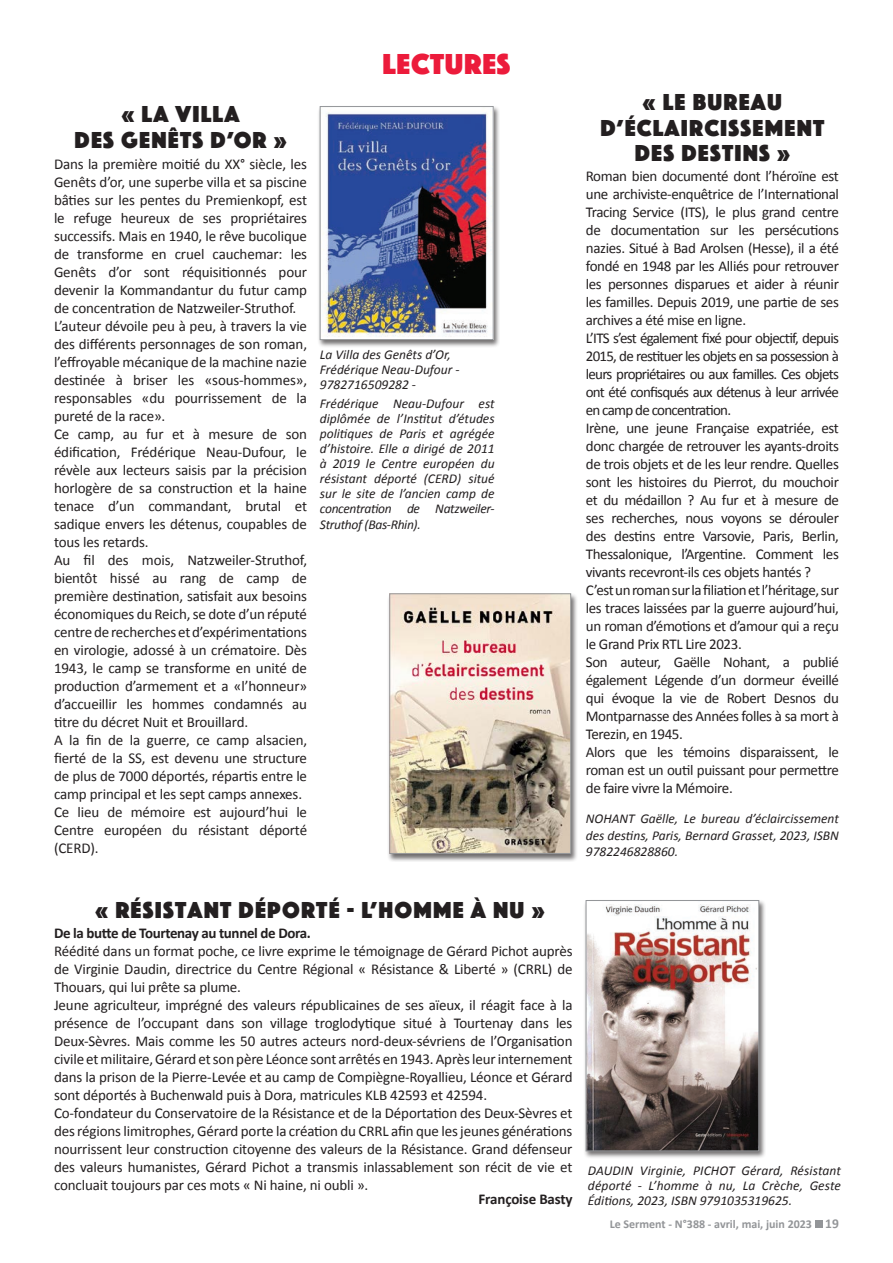
<style>
.page{position:relative;width:893px;height:1263px;background:#fff}
.page>*{position:absolute;margin:0;border:0;box-sizing:border-box;transform-origin:0 0}
.t1{font:30px "Phosphate Solid";letter-spacing:.025em;color:#ec1b3b}
.t2{font:24px/25.5px "Phosphate Solid";letter-spacing:.05em;color:#231f20;text-align:center}
.t3{font:15px/18px "Calibri";letter-spacing:-.02em;color:#231f20;text-align:justify}
.t4{font:700 15px "Calibri";letter-spacing:-.025em;color:#231f20}
.t5{font:italic 13.5px/15.1px "Calibri";color:#231f20;text-align:justify}
.t6{font:700 12px "Calibri";color:#939598}
.s1{font-size:13.5px}
</style>
<div class="page">
<div style="left:815px;top:1220px;width:8px;height:7px;background:#939598"></div>
<div style="left:318px;top:105px;width:182px;height:243px;background:#231f20;opacity:.65"></div>
<img style="left:322px;top:108px;width:169px;height:230px">
<div style="left:320px;top:106px;width:173px;height:234px;border:1px solid #939598"></div>
<div style="left:388px;top:593px;width:190px;height:269px;background:#231f20;opacity:.65"></div>
<img style="left:391px;top:595px;width:178px;height:257px">
<div style="left:389px;top:593px;width:182px;height:261px;border:1px solid #939598"></div>
<div style="left:583px;top:899px;width:183px;height:260px;background:#231f20;opacity:.65"></div>
<img style="left:588px;top:902px;width:169px;height:247px">
<div style="left:586px;top:900px;width:173px;height:251px;border:1px solid #939598"></div>
<p class="t2" style="left:75px;top:100px;width:213px">« LA VILLA<br>DES GENÊTS D’OR »</p>
<p class="t3" style="left:54px;top:155px;width:255px">Dans la première moitié du XX° siècle, les Genêts d’or, une superbe villa et sa piscine bâties sur les pentes du Premienkopf, est le refuge heureux de ses propriétaires successifs. Mais en 1940, le rêve bucolique de transforme en cruel cauchemar: les Genêts d’or sont réquisitionnés pour devenir la Kommandantur du futur camp de concentration de Natzweiler-Struthof.</p>
<p class="t3" style="left:54px;top:317px;width:255px">L’auteur dévoile peu à peu, à travers la vie des différents personnages de son roman, l’effroyable mécanique de la machine nazie destinée à briser les «sous-hommes», responsables «du pourrissement de la pureté de la race».</p>
<p class="t3" style="left:54px;top:425px;width:255px">Ce camp, au fur et à mesure de son édification, Frédérique Neau-Dufour, le révèle aux lecteurs saisis par la précision horlogère de sa construction et la haine tenace d’un commandant, brutal et sadique envers les détenus, coupables de tous les retards.</p>
<p class="t3" style="left:54px;top:551px;width:255px">Au fil des mois, Natzweiler-Struthof, bientôt hissé au rang de camp de première destination, satisfait aux besoins économiques du Reich, se dote d’un réputé centre de recherches et d’expérimentations en virologie, adossé à un crématoire. Dès 1943, le camp se transforme en unité de production d’armement et a «l’honneur» d’accueillir les hommes condamnés au titre du décret Nuit et Brouillard.</p>
<p class="t3" style="left:54px;top:731px;width:255px">A la fin de la guerre, ce camp alsacien, fierté de la SS, est devenu une structure de plus de 7000 déportés, répartis entre le camp principal et les sept camps annexes.</p>
<p class="t3" style="left:54px;top:803px;width:255px">Ce lieu de mémoire est aujourd’hui le Centre européen du résistant déporté (CERD).</p>
<p class="t1" style="left:382px;top:43px;width:129px">LECTURES</p>
<p class="t5" style="left:320px;top:346px;width:141px;text-align:left">La Villa des Genêts d’Or,<br>Frédérique Neau-Dufour -<br>9782716509282 -</p>
<p class="t5" style="left:320px;top:396px;width:176px">Frédérique Neau-Dufour est diplômée de l’Institut d’études politiques de Paris et agrégée d’histoire. Elle a dirigé de 2011 à 2019 le Centre européen du résistant déporté (CERD) situé sur le site de l’ancien camp de concentration de Natzweiler-Struthof (Bas-Rhin).</p>
<p class="t2" style="left:600px;top:88px;width:226px">« LE BUREAU<br>D’ÉCLAIRCISSEMENT<br>DES DESTINS »</p>
<p class="t3" style="left:586px;top:167px;width:255px">Roman bien documenté dont l’héroïne est une archiviste-enquêtrice de l’International Tracing Service (ITS), le plus grand centre de documentation sur les persécutions nazies. Situé à Bad Arolsen (Hesse), il a été fondé en 1948 par les Alliés pour retrouver les personnes disparues et aider à réunir les familles. Depuis 2019, une partie de ses archives a été mise en ligne.</p>
<p class="t3" style="left:586px;top:329px;width:255px">L’ITS s’est également fixé pour objectif, depuis 2015, de restituer les objets en sa possession à leurs propriétaires ou aux familles. Ces objets ont été confisqués aux détenus à leur arrivée en camp de concentration.</p>
<p class="t3" style="left:586px;top:419px;width:255px">Irène, une jeune Française expatriée, est donc chargée de retrouver les ayants-droits de trois objets et de les leur rendre. Quelles sont les histoires du Pierrot, du mouchoir et du médaillon ? Au fur et à mesure de ses recherches, nous voyons se dérouler des destins entre Varsovie, Paris, Berlin, Thessalonique, l’Argentine. Comment les vivants recevront-ils ces objets hantés ?</p>
<p class="t3" style="left:586px;top:581px;width:255px">C’est un roman sur la filiation et l’héritage, sur les traces laissées par la guerre aujourd’hui, un roman d’émotions et d’amour qui a reçu le Grand Prix RTL Lire 2023.</p>
<p class="t3" style="left:586px;top:653px;width:255px">Son auteur, Gaëlle Nohant, a publié également Légende d’un dormeur éveillé qui évoque la vie de Robert Desnos du Montparnasse des Années folles à sa mort à Terezin, en 1945.</p>
<p class="t3" style="left:586px;top:743px;width:255px">Alors que les témoins disparaissent, le roman est un outil puissant pour permettre de faire vivre la Mémoire.</p>
<p class="t5" style="left:586px;top:810px;width:255px;line-height:16.2px">NOHANT Gaëlle, Le bureau d’éclaircissement des destins, Paris, Bernard Grasset, 2023, ISBN 9782246828860.</p>
<p class="t2" style="left:95px;top:896px;width:450px">« RÉSISTANT DÉPORTÉ - L’HOMME À NU »</p>
<p class="t4" style="left:54px;top:924px;width:258px">De la butte de Tourtenay au tunnel de Dora.</p>
<p class="t3" style="left:54px;top:942px;width:520px">Réédité dans un format poche, ce livre exprime le témoignage de Gérard Pichot auprès de Virginie Daudin, directrice du Centre Régional « Résistance &amp; Liberté » (CRRL) de Thouars, qui lui prête sa plume.</p>
<p class="t3" style="left:54px;top:996px;width:520px">Jeune agriculteur, imprégné des valeurs républicaines de ses aïeux, il réagit face à la présence de l’occupant dans son village troglodytique situé à Tourtenay dans les Deux-Sèvres. Mais comme les 50 autres acteurs nord-deux-sévriens de l’Organisation civile et militaire, Gérard et son père Léonce sont arrêtés en 1943. Après leur internement dans la prison de la Pierre-Levée et au camp de Compiègne-Royallieu, Léonce et Gérard sont déportés à Buchenwald puis à Dora, matricules KLB 42593 et 42594.</p>
<p class="t3" style="left:54px;top:1104px;width:520px">Co-fondateur du Conservatoire de la Résistance et de la Déportation des Deux-Sèvres et des régions limitrophes, Gérard porte la création du CRRL afin que les jeunes générations nourrissent leur construction citoyenne des valeurs de la Résistance. Grand défenseur des valeurs humanistes, Gérard Pichot a transmis inlassablement son récit de vie et concluait toujours par ces mots « Ni haine, ni oubli ».</p>
<p class="t4" style="left:479px;top:1189px;width:96px">Françoise Basty</p>
<p class="t5" style="left:588px;top:1162px;width:255px">DAUDIN Virginie, PICHOT Gérard, Résistant déporté - L’homme à nu, La Crèche, Geste Éditions, 2023, ISBN 9791035319625.</p>
<p class="t6" style="left:610px;top:1216px;width:231px">Le Serment - N°388 - avril, mai, juin 2023 <span class="s1">19</span></p>
</div>
